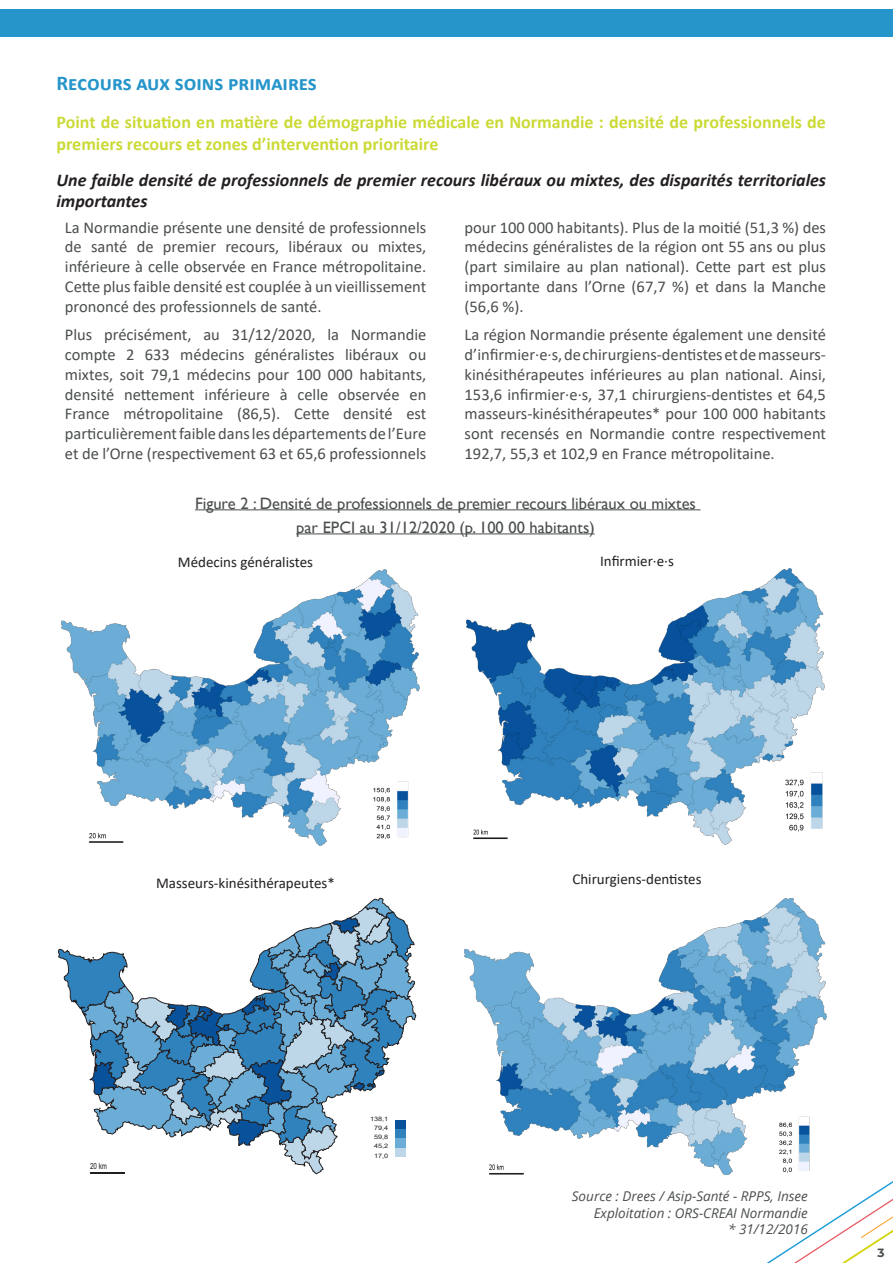
<style>
.page{position:relative;width:893px;height:1263px;background:#fff}
.page>*{position:absolute;margin:0;border:0;box-sizing:border-box;transform-origin:0 0}
.t1{font:700 21px "Calibri";color:#2695ca}
.t2{font:700 18px/21.6px "Calibri";color:#cbda36}
.t3{font:italic 700 18px/21.6px "Calibri";color:#231f20}
.t4{font:16.5px/19.8px "Calibri";color:#4b4e4e;text-align:justify}
.t5{font:16.5px/24px "Gill Sans";color:#4b4e4e;text-align:center}
.t6{font:15px "Calibri";color:#231f20}
.t7{font:italic 13.5px/16.2px "Open Sans";color:#4b4e4e;text-align:right}
.t8{font:700 12px "Montserrat";color:#4b4e4e}
.t9{font:8.55px "Arial";color:#231f20;scale:.74 1}
.t10{font:6.15px "Arial";color:#231f20;scale:1.2 1}
</style>
<div class="page">
<div style="left:0;top:10px;width:893px;height:27px;background:#2695ca"></div>
<svg style="left:767px;top:1181px;width:126px;height:82px"></svg>
<img style="left:61px;top:569px;width:358px;height:277px">
<img style="left:466px;top:568px;width:358px;height:276px">
<svg style="left:58px;top:898px;width:358px;height:276px"></svg>
<hr style="left:90px;top:1172px;width:34px;height:2px;background:#231f20">
<div style="left:395px;top:1147px;width:11px;height:9px;background:#bdd6e8"></div>
<div style="left:395px;top:1138px;width:11px;height:9px;background:#6badd6"></div>
<div style="left:395px;top:1129px;width:11px;height:9px;background:#3082bd"></div>
<div style="left:395px;top:1120px;width:11px;height:9px;background:#08529c"></div>
<div style="left:395px;top:1111px;width:11px;height:9px;background:#fff"></div>
<img style="left:465px;top:898px;width:361px;height:277px">
<hr style="left:195px;top:509px;width:505px;height:1px;background:#4b4e4e">
<hr style="left:296px;top:533px;width:299px;height:1px;background:#4b4e4e">
<p class="t1" style="left:56px;top:69px;width:262px">Recours aux soins primaires</p>
<p class="t2" style="left:56px;top:111px;width:771px">Point de situation en matière de démographie médicale en Normandie : densité de professionnels de premiers recours et zones d’intervention prioritaire</p>
<p class="t3" style="left:56px;top:168px;width:771px">Une faible densité de professionnels de premier recours libéraux ou mixtes, des disparités territoriales importantes</p>
<p class="t4" style="left:65px;top:217px;width:363px">La Normandie présente une densité de professionnels de santé de premier recours, libéraux ou mixtes, inférieure à celle observée en France métropolitaine.<br>Cette plus faible densité est couplée à un vieillissement prononcé des professionnels de santé.</p>
<p class="t4" style="left:65px;top:324px;width:363px">Plus précisément, au 31/12/2020, la Normandie compte 2 633 médecins généralistes libéraux ou mixtes, soit 79,1 médecins pour 100 000 habitants, densité nettement inférieure à celle observée en France métropolitaine (86,5). Cette densité est particulièrement faible dans les départements de l’Eure et de l’Orne (respectivement 63 et 65,6 professionnels</p>
<p class="t4" style="left:465px;top:217px;width:363px">pour 100 000 habitants). Plus de la moitié (51,3 %) des médecins généralistes de la région ont 55 ans ou plus (part similaire au plan national). Cette part est plus importante dans l’Orne (67,7 %) et dans la Manche (56,6 %).</p>
<p class="t4" style="left:465px;top:324px;width:363px">La région Normandie présente également une densité d’infirmier·e·s, de chirurgiens-dentistes et de masseurs&shy;kinésithérapeutes inférieures au plan national. Ainsi, 153,6 infirmier·e·s, 37,1 chirurgiens-dentistes et 64,5 masseurs-kinésithérapeutes* pour 100 000 habitants sont recensés en Normandie contre respectivement 192,7, 55,3 et 102,9 en France métropolitaine.</p>
<p class="t5" style="left:195px;top:491px;width:502px">Figure 2 : Densité de professionnels de premier recours libéraux ou mixtes par EPCI au 31/12/2020 (p. 100 00 habitants)</p>
<p class="t6" style="left:178px;top:552px;width:137px">Médecins généralistes</p>
<p class="t6" style="left:600px;top:551px;width:75px">Infirmier·e·s</p>
<p class="t6" style="left:156px;top:873px;width:180px">Masseurs-kinésithérapeutes*</p>
<p class="t6" style="left:572px;top:869px;width:131px">Chirurgiens-dentistes</p>
<p class="t9" style="left:90px;top:1160px;width:25px">20 km</p>
<p class="t10" style="left:370px;top:1114px;width:17px">138,1</p>
<p class="t10" style="left:374px;top:1124px;width:13px">79,4</p>
<p class="t10" style="left:374px;top:1133px;width:13px">59,8</p>
<p class="t10" style="left:374px;top:1142px;width:13px">45,2</p>
<p class="t10" style="left:374px;top:1151px;width:13px">17,0</p>
<p class="t7" style="left:572px;top:1188px;width:238px">Source : Drees / Asip-Santé - RPPS, Insee<br>Exploitation : ORS-CREAI Normandie<br>* 31/12/2016</p>
<p class="t8" style="left:877px;top:1244px;width:9px">3</p>
</div>
